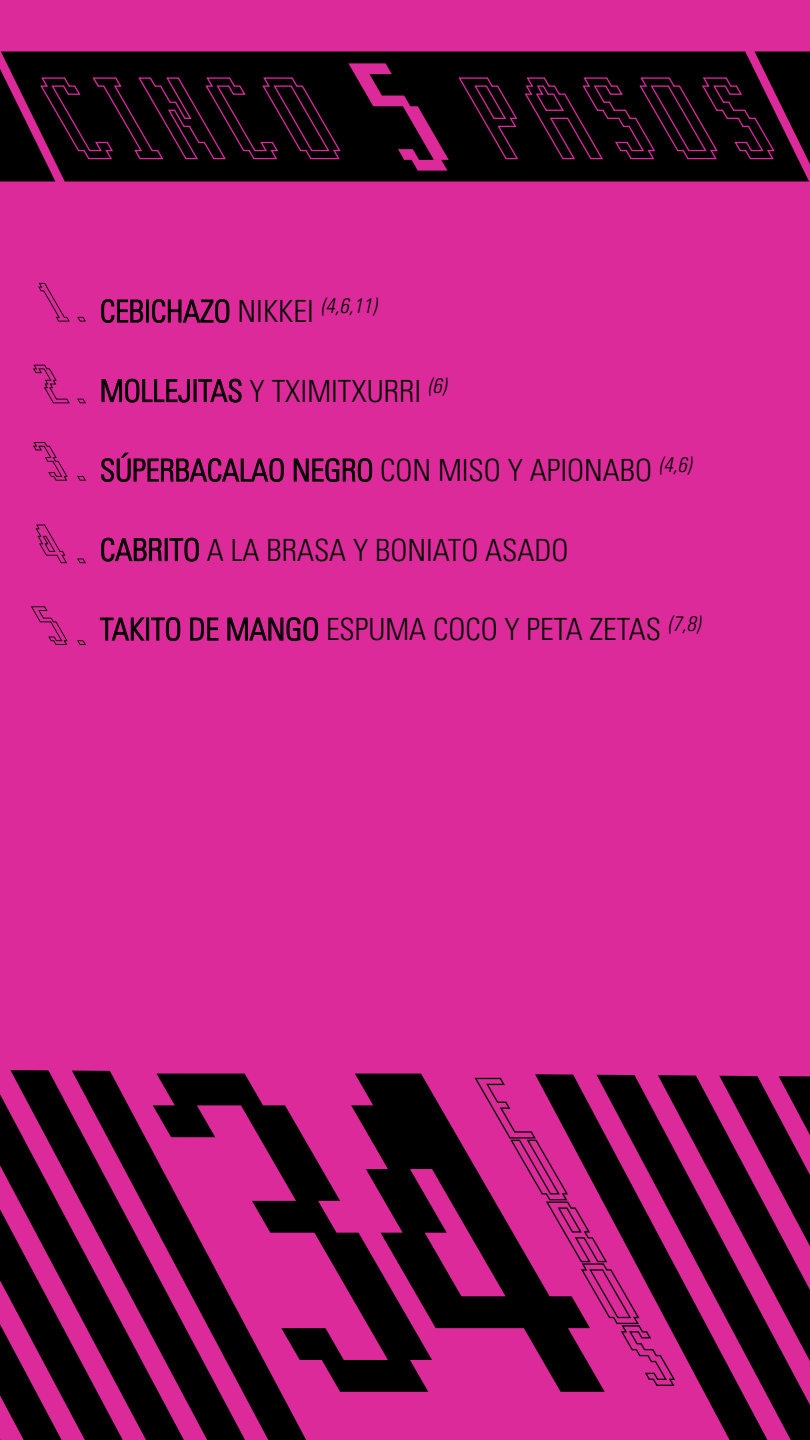
<style>
.page{position:relative;width:810px;height:1440px;background:#dc2a9b}
.page>*{position:absolute;margin:0;border:0;box-sizing:border-box;transform-origin:0 0}
.t1{font:italic 509.17px "Rune Scape UF";color:#000;scale:.69 1}
.t2{font:italic 171.52px "Rune Scape UF";color:#dc2a9b;scale:.69 1}
.t3{font:300 condensed 30.6px "Univers LT Std";color:#000}
</style>
<div class="page">
<div style="left:1px;top:52px;width:808px;height:129px;background:#000"></div>
<svg style="left:101px;top:299px;width:42px;height:24px"></svg>
<div style="left:146px;top:300px;width:3px;height:22px;border:1px solid #000"></div>
<svg style="left:152px;top:299px;width:77px;height:24px"></svg>
<svg style="left:102px;top:379px;width:88px;height:23px"></svg>
<svg style="left:199px;top:379px;width:43px;height:23px"></svg>
<svg style="left:101px;top:453px;width:183px;height:29px"></svg>
<svg style="left:294px;top:458px;width:78px;height:24px"></svg>
<svg style="left:101px;top:538px;width:60px;height:23px"></svg>
<div style="left:165px;top:538px;width:2px;height:23px;border:1px solid #000"></div>
<svg style="left:170px;top:538px;width:29px;height:23px"></svg>
<svg style="left:100px;top:618px;width:45px;height:23px"></svg>
<div style="left:147px;top:618px;width:2px;height:22px;border:1px solid #000"></div>
<svg style="left:151px;top:617px;width:29px;height:24px"></svg>
<svg style="left:190px;top:618px;width:28px;height:23px"></svg>
<svg style="left:228px;top:617px;width:90px;height:24px"></svg>
<svg style="left:38px;top:283px;width:32px;height:39px"></svg>
<svg style="left:77px;top:317px;width:9px;height:5px"></svg>
<svg style="left:33px;top:364px;width:37px;height:40px"></svg>
<svg style="left:77px;top:398px;width:9px;height:6px"></svg>
<svg style="left:33px;top:442px;width:35px;height:39px"></svg>
<svg style="left:77px;top:476px;width:9px;height:5px"></svg>
<svg style="left:35px;top:524px;width:32px;height:39px"></svg>
<svg style="left:77px;top:558px;width:9px;height:5px"></svg>
<svg style="left:31px;top:606px;width:37px;height:39px"></svg>
<svg style="left:77px;top:640px;width:9px;height:5px"></svg>
<svg style="left:457px;top:52px;width:353px;height:112px;background:#14030e"></svg>
<svg style="left:0;top:69px;width:346px;height:112px;background:#13030d"></svg>
<svg style="left:701px;top:1387px;width:109px;height:53px;fill:#000"></svg>
<svg style="left:474px;top:1075px;width:336px;height:312px"></svg>
<svg style="left:0;top:1094px;width:10px;height:346px;fill:#000"></svg>
<svg style="left:10px;top:1070px;width:100px;height:370px;fill:#000"></svg>
<svg style="left:72px;top:1071px;width:234px;height:369px"></svg>
<h2 class="t2" style="left:410px;top:42px;width:220px">5</h2>
<p class="t3" style="left:100px;top:293px;width:278px">CEBICHAZO NIKKEI <sup>(4,6,11)</sup></p>
<p class="t3" style="left:100px;top:372px;width:348px">MOLLEJITAS Y TXIMITXURRI <sup>(6)</sup></p>
<p class="t3" style="left:100px;top:452px;width:593px">SÚPERBACALAO NEGRO CON MISO Y APIONABO <sup>(4,6)</sup></p>
<p class="t3" style="left:100px;top:531px;width:470px">CABRITO A LA BRASA Y BONIATO ASADO</p>
<p class="t3" style="left:100px;top:611px;width:602px">TAKITO DE MANGO ESPUMA COCO Y PETA ZETAS <sup>(7,8)</sup></p>
<h1 class="t1" style="left:318px;top:1010px;width:907px">34</h1>
</div>
